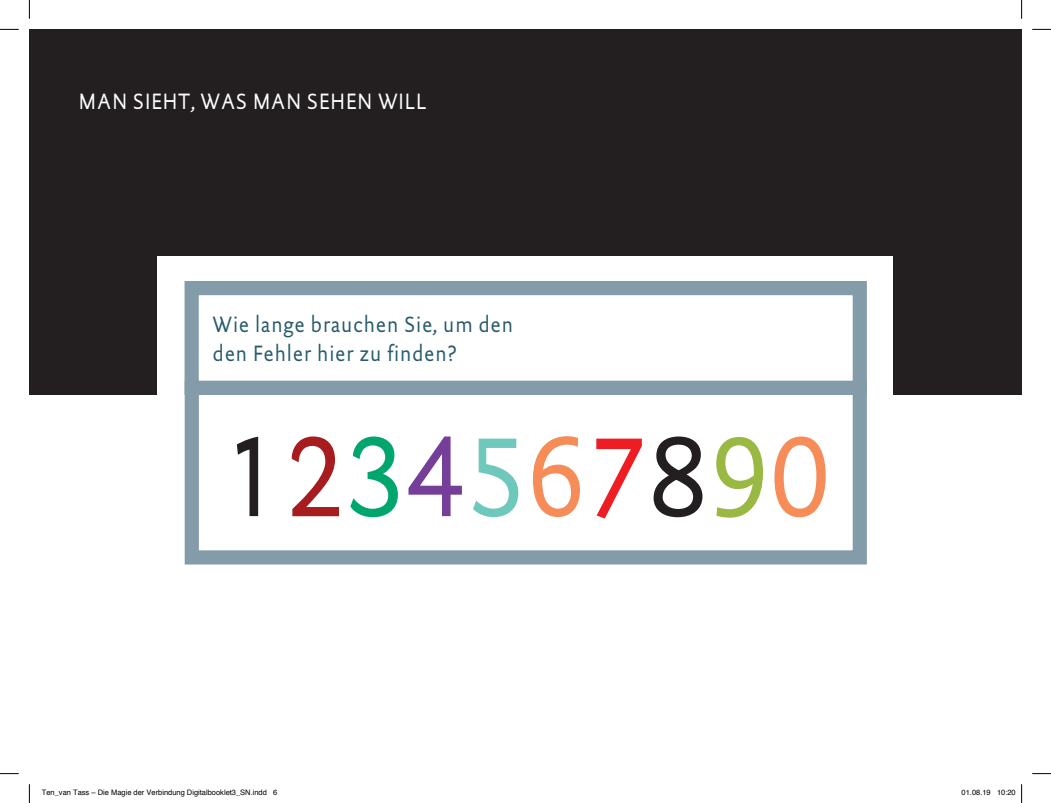
<style>
.page{position:relative;width:1051px;height:803px;background:#fff}
.page>*{position:absolute;margin:0;border:0;box-sizing:border-box;transform-origin:0 0}
.t1{font:113.38px "Argon Documenta Sans TF";color:#231f20;scale:.9 1}
.t2{font:22.5px/28.5px "Argon Documenta Sans TF";letter-spacing:.05em;color:#285b6c;scale:.9 1}
.t3{font:22.5px "Argon Documenta Sans SC";letter-spacing:.05em;color:#fff;scale:.9 1}
.t4{font:7.5px "Helvetica";color:#000}
.s1{color:#a61c1f}
.s2{color:#00a66e}
.s3{color:#753e98}
.s4{color:#6ec8bb}
.s5{color:#f68c58}
.s6{color:#ee1d23}
.s7{color:#9ab943}
</style>
<div class="page">
<div style="left:29px;top:29px;width:993px;height:366px;background:#231f20"></div>
<div style="left:157px;top:256px;width:735px;height:328px;background:#fff"></div>
<svg style="left:184px;top:281px;width:683px;height:93px"></svg>
<svg style="left:184px;top:374px;width:683px;height:191px"></svg>
<svg style="left:0;top:29px;width:19px;height:1px"></svg>
<svg style="left:1032px;top:29px;width:19px;height:1px"></svg>
<svg style="left:0;top:773px;width:19px;height:1px"></svg>
<svg style="left:1032px;top:773px;width:19px;height:1px"></svg>
<svg style="left:29px;top:0;width:1px;height:19px"></svg>
<svg style="left:29px;top:784px;width:1px;height:19px"></svg>
<svg style="left:1021px;top:0;width:1px;height:19px"></svg>
<svg style="left:1021px;top:784px;width:1px;height:19px"></svg>
<h2 class="t3" style="left:79px;top:87px;width:387px">MAN SIEHT, WAS MAN SEHEN WILL</h2>
<h2 class="t2" style="left:213px;top:310px;width:335px">Wie lange brauchen Sie, um den den Fehler hier zu finden?</h2>
<h1 class="t1" style="left:221px;top:408px;width:678px">1<span class="s1">2</span><span class="s2">3</span><span class="s3">4</span><span class="s4">5</span><span class="s5">6</span><span class="s6">7</span>8<span class="s7">9</span><span class="s5">0</span></h1>
<p class="t4" style="left:42px;top:787px;width:237px">Ten_van Tass – Die Magie der Verbindung Digitalbooklet3_SN.indd 6</p>
<p class="t4" style="left:962px;top:787px;width:56px">01.08.19 10:20</p>
</div>
